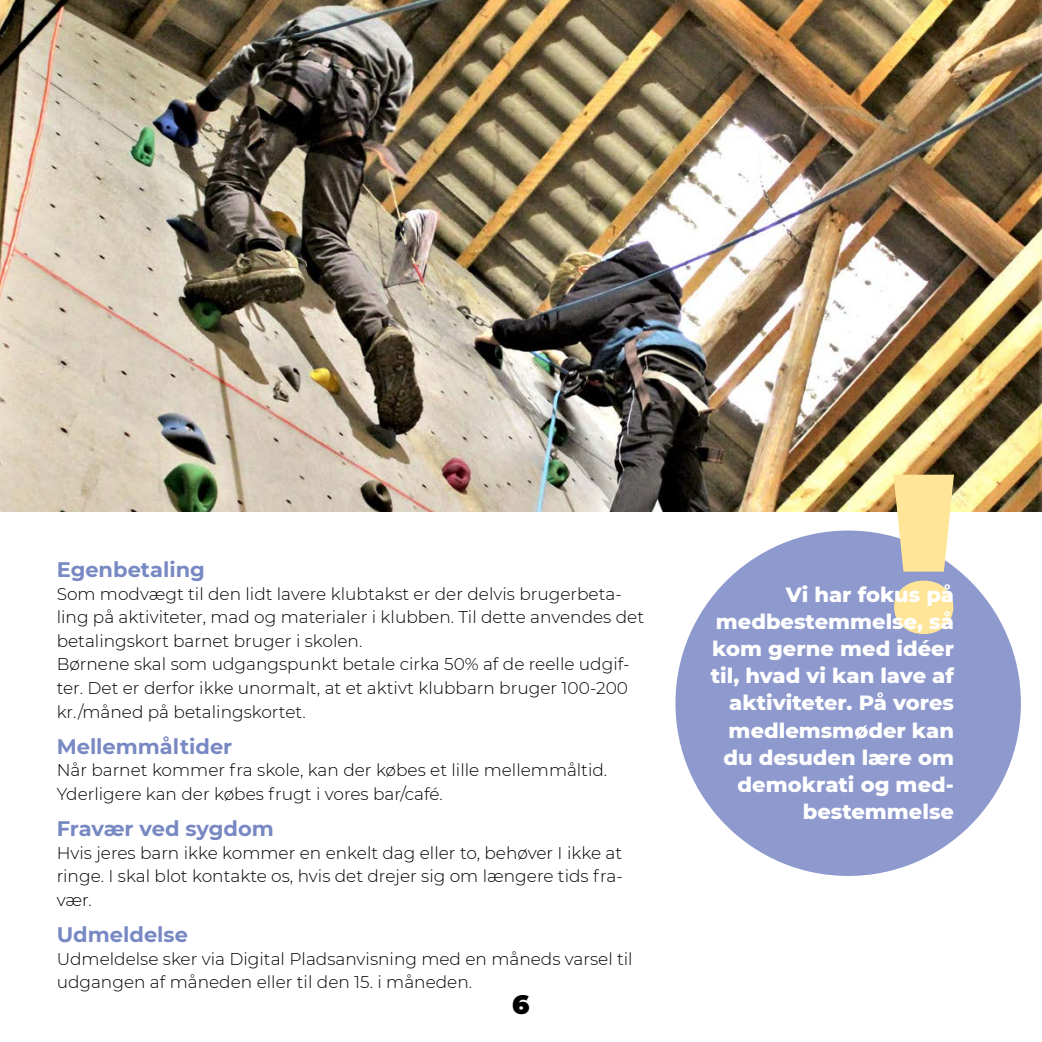
<style>
.page{position:relative;width:1042px;height:1042px;background:#fff}
.page>*{position:absolute;margin:0;border:0;box-sizing:border-box;transform-origin:0 0}
.t1{font:900 26.25px "Montserrat";color:#000}
.t2{font:800 21px/27.1px "Montserrat";color:#fff;text-align:right}
.t3{font:700 21px "Montserrat";color:#7888c3}
.t4{font:300 16.97px/23.6px "Montserrat";color:#000}
</style>
<div class="page">
<img style="left:0;top:0;width:1042px;height:511px">
<div style="left:675px;top:530px;width:346px;height:346px;background:#8e99cd;border-radius:50%"></div>
<svg style="left:893px;top:475px;width:61px;height:159px"></svg>
<p class="t3" style="left:57px;top:554px;width:150px">Egenbetaling</p>
<p class="t4" style="left:57px;top:581px;width:589px">Som modvægt til den lidt lavere klubtakst er der delvis brugerbeta&shy;ling på aktiviteter, mad og materialer i klubben. Til dette anvendes det betalingskort barnet bruger i skolen.<br>Børnene skal som udgangspunkt betale cirka 50% af de reelle udgif&shy;ter. Det er derfor ikke unormalt, at et aktivt klubbarn bruger 100-200 kr./måned på betalingskortet.</p>
<p class="t3" style="left:57px;top:731px;width:177px">Mellemmåltider</p>
<p class="t4" style="left:57px;top:758px;width:552px">Når barnet kommer fra skole, kan der købes et lille mellemmåltid.<br>Yderligere kan der købes frugt i vores bar/café.</p>
<p class="t3" style="left:57px;top:813px;width:219px">Fravær ved sygdom</p>
<p class="t4" style="left:57px;top:840px;width:568px;text-align:justify">Hvis jeres barn ikke kommer en enkelt dag eller to, behøver I ikke at ringe. I skal blot kontakte os, hvis det drejer sig om længere tids fra&shy;vær.</p>
<p class="t3" style="left:57px;top:919px;width:133px">Udmeldelse</p>
<p class="t4" style="left:57px;top:946px;width:577px">Udmeldelse sker via Digital Pladsanvisning med en måneds varsel til udgangen af måneden eller til den 15. i måneden.</p>
<h1 class="t1" style="left:512px;top:985px;width:19px">6</h1>
<p class="t2" style="left:711px;top:580px;width:245px">Vi har fokus på medbestemmelse, så kom gerne med idéer til, hvad vi kan lave af aktiviteter. På vores medlemsmøder kan du desuden lære om demokrati og med&shy;bestemmelse</p>
</div>
